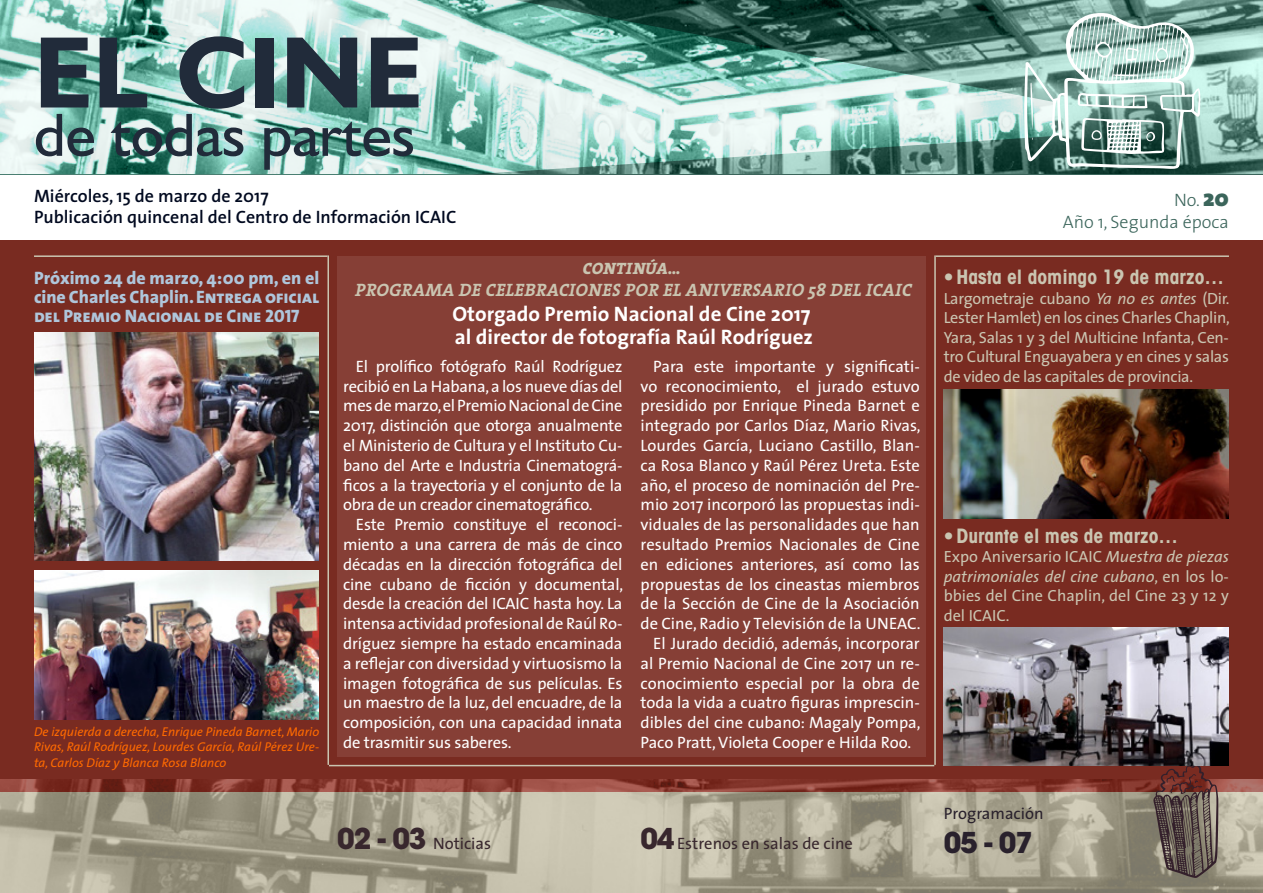
<style>
.page{position:relative;width:1263px;height:893px;background:#fff}
.page>*{position:absolute;margin:0;border:0;box-sizing:border-box;transform-origin:0 0}
.t1{font:700 102.3px "Humanist 521 BT";color:#212b3a}
.t2{font:61.35px "Humanist 521 BT";color:#212b3a}
.t3{font:700 28.5px "ITC Avant Garde Std";color:#29212c}
.t4{font:700 21px/22.6px "The Sans";color:#fff}
.t5{font:700 condensed 19.5px "ITC Avant Garde Std";color:#cac5b1}
.t6{font:600 18px/21.6px "The Sans";color:#00091f}
.t7{font:800 18px/19.4px "The Sans";color:#afc6db}
.t8{font:italic 700 18px "The Serif";letter-spacing:.015em;color:#cac5b1}
.t9{font:18px "The Sans Extra Bold Caps";letter-spacing:-.01em;color:#afc6db}
.t10{font:300 18px/21.6px "The Sans";color:#3b655b;text-align:right}
.t11{font:16.5px/19.8px "The Sans";color:#fff;text-align:justify}
.t12{font:16.5px "The Sans";color:#38272d}
.t13{font:16.5px "The Sans";color:#29212c}
.t14{font:italic 800 16.5px "The Serif";letter-spacing:.015em;color:#cac5b1}
.t15{font:16.2px/19.5px "The Sans";letter-spacing:-.015em;color:#cac5b1;text-align:justify}
.t16{font:italic 12.75px/15.3px "The Sans";color:#ff6a00;text-align:justify}
.s1{font-weight:900;font-size:24px}
.s2{font-family:"The Sans Extra Bold Caps";font-weight:400}
.s3{font-family:"ITC Avant Garde Std";font-weight:700;font-size:28.5px}
.s4{font-style:italic}
</style>
<div class="page">
<img style="left:1054px;top:1px;width:208px;height:173px">
<svg style="left:0;top:0;width:1054px;height:174px;background:#94beb5"></svg>
<svg style="left:1024px;top:12px;width:177px;height:157px;background:#92b2aa"></svg>
<div style="left:0;top:240px;width:1263px;height:653px;background:#792b21"></div>
<img style="left:1px;top:779px;width:1261px;height:114px">
<div style="left:337px;top:256px;width:589px;height:501px;background:#863f36"></div>
<svg style="left:1153px;top:766px;width:65px;height:112px"></svg>
<img style="left:34px;top:333px;width:284px;height:228px">
<img style="left:944px;top:390px;width:285px;height:129px">
<img style="left:944px;top:628px;width:285px;height:138px">
<hr style="left:34px;top:255px;width:293px;height:2px;background:#cac5b1">
<hr style="left:329px;top:765px;width:605px;height:1px;background:#cac5b1">
<hr style="left:936px;top:255px;width:293px;height:2px;background:#cac5b1">
<img style="left:34px;top:571px;width:284px;height:149px">
<hr style="left:327px;top:255px;width:2px;height:510px;background:#cac5b1">
<hr style="left:934px;top:255px;width:2px;height:510px;background:#cac5b1">
<h1 class="t1" style="left:34px;top:9px;width:390px">EL CINE</h1>
<h2 class="t2" style="left:34px;top:97px;width:382px">de todas partes</h2>
<p class="t6" style="left:34px;top:184px;width:424px">Miércoles, 15 de marzo de 2017<br>Publicación quincenal del Centro de Información ICAIC</p>
<p class="t10" style="left:1063px;top:189px;width:168px">No. <span class="s1">20<br></span>Año 1, Segunda época</p>
<p class="t7" style="left:34px;top:267px;width:287px">Próximo 24 de marzo, 4:00 pm, en el cine Charles Chaplin. <span class="s2">Entrega oficial</span></p>
<p class="t9" style="left:34px;top:301px;width:267px">del Premio Nacional de Cine 2017</p>
<p class="t16" style="left:34px;top:724px;width:287px">De izquierda a derecha, Enrique Pineda Barnet, Mario Rivas, Raúl Rodríguez, Lourdes García, Raúl Pérez Ure&shy;ta, Carlos Díaz y Blanca Rosa Blanco</p>
<p class="t14" style="left:582px;top:254px;width:99px">CONTINÚA...</p>
<p class="t8" style="left:355px;top:275px;width:521px">PROGRAMA DE CELEBRACIONES POR EL ANIVERSARIO 58 DEL ICAIC</p>
<p class="t4" style="left:452px;top:302px;width:362px">Otorgado Premio Nacional de Cine 2017 al director de fotografía Raúl Rodríguez</p>
<p class="t11" style="left:343px;top:356px;width:281px;text-indent:13px">El prolífico fotógrafo Raúl Rodríguez recibió en La Habana, a los nueve días del mes de marzo, el Premio Nacional de Cine 2017, distinción que otorga anualmente el Ministerio de Cultura y el Instituto Cu&shy;bano del Arte e Industria Cinematográ&shy;ficos a la trayectoria y el conjunto de la obra de un creador cinematográfico.</p>
<p class="t11" style="left:343px;top:514px;width:282px;text-indent:13px">Este Premio constituye el reconoci&shy;miento a una carrera de más de cinco décadas en la dirección fotográfica del cine cubano de ficción y documental, desde la creación del ICAIC hasta hoy. La intensa actividad profesional de Raúl Ro&shy;dríguez siempre ha estado encaminada a reflejar con diversidad y virtuosismo la imagen fotográfica de sus películas. Es un maestro de la luz, del encuadre, de la composición, con una capacidad innata de trasmitir sus saberes.</p>
<p class="t11" style="left:653px;top:356px;width:268px">Para este importante y significati-</p>
<p class="t11" style="left:640px;top:375px;width:281px">vo reconocimiento, el jurado estuvo</p>
<p class="t11" style="left:640px;top:395px;width:281px">presidido por Enrique Pineda Barnet e</p>
<p class="t11" style="left:640px;top:415px;width:282px">integrado por Carlos Díaz, Mario Rivas,</p>
<p class="t11" style="left:640px;top:435px;width:281px">Lourdes García, Luciano Castillo, Blan-</p>
<p class="t11" style="left:640px;top:455px;width:281px">ca Rosa Blanco y Raúl Pérez Ureta. Este</p>
<p class="t11" style="left:640px;top:474px;width:281px">año, el proceso de nominación del Pre-</p>
<p class="t11" style="left:640px;top:494px;width:281px">mio 2017 incorporó las propuestas indi-</p>
<p class="t11" style="left:640px;top:514px;width:281px">viduales de las personalidades que han</p>
<p class="t11" style="left:640px;top:534px;width:281px">resultado Premios Nacionales de Cine</p>
<p class="t11" style="left:640px;top:554px;width:281px">en ediciones anteriores, así como las</p>
<p class="t11" style="left:640px;top:573px;width:281px">propuestas de los cineastas miembros</p>
<p class="t11" style="left:640px;top:593px;width:281px">de la Sección de Cine de la Asociación</p>
<p class="t11" style="left:640px;top:613px;width:281px">de Cine, Radio y Televisión de la UNEAC.</p>
<p class="t11" style="left:653px;top:633px;width:268px">El Jurado decidió, además, incorporar</p>
<p class="t11" style="left:640px;top:653px;width:281px">al Premio Nacional de Cine 2017 un re-</p>
<p class="t11" style="left:640px;top:672px;width:281px">conocimiento especial por la obra de</p>
<p class="t11" style="left:640px;top:692px;width:281px">toda la vida a cuatro figuras imprescin-</p>
<p class="t11" style="left:640px;top:712px;width:282px">dibles del cine cubano: Magaly Pompa,</p>
<p class="t11" style="left:640px;top:732px;width:272px">Paco Pratt, Violeta Cooper e Hilda Roo.</p>
<p class="t12" style="left:337px;top:830px;width:155px"><span class="s3">02 - 03</span> Noticias</p>
<p class="t12" style="left:640px;top:830px;width:214px"><span class="s3">04</span> Estrenos en salas de cine</p>
<p class="t5" style="left:944px;top:265px;width:282px">• Hasta el domingo 19 de marzo…</p>
<p class="t15" style="left:944px;top:288px;width:287px">Largometraje cubano <span class="s4">Ya no es antes</span> (Dir.<br>Lester Hamlet) en los cines Charles Chaplin, Yara, Salas 1 y 3 del Multicine Infanta, Cen&shy;tro Cultural Enguayabera y en cines y salas de video de las capitales de provincia.</p>
<p class="t5" style="left:944px;top:523px;width:236px">• Durante el mes de marzo…</p>
<p class="t15" style="left:944px;top:547px;width:287px">Expo Aniversario ICAIC <span class="s4">Muestra de piezas patrimoniales del cine cubano</span>, en los lo&shy;bbies del Cine Chaplin, del Cine 23 y 12 y del ICAIC.</p>
<p class="t13" style="left:944px;top:800px;width:101px">Programación</p>
<h3 class="t3" style="left:944px;top:824px;width:91px">05 - 07</h3>
</div>
